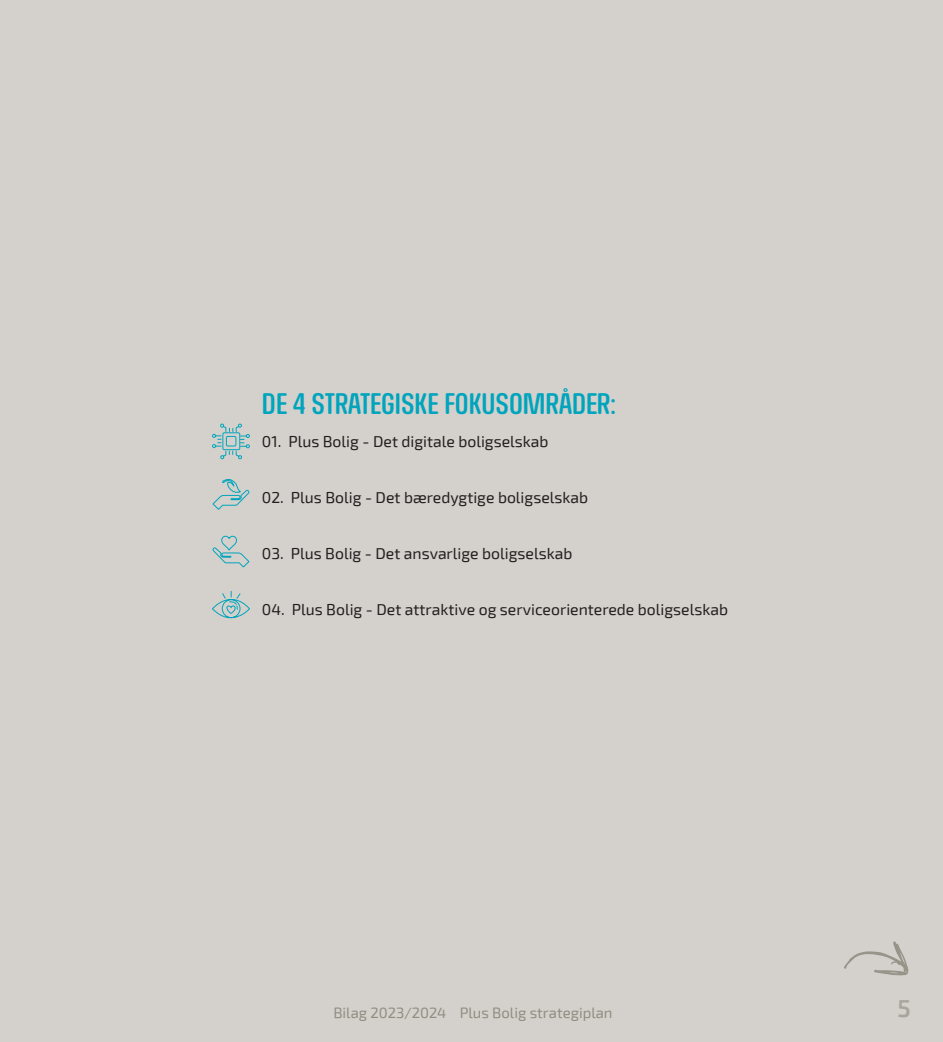
<style>
.page{position:relative;width:943px;height:1042px;background:#d4d1cc}
.page>*{position:absolute;margin:0;border:0;box-sizing:border-box;transform-origin:0 0}
.t1{font:29.75px "RICHARDMILLERROUNDED";color:#00a4bd}
.t2{font:600 24.5px "Exo 2";color:#a9a59d}
.t3{font:15.75px "Exo 2";color:#231f20}
.t4{font:14.88px "Exo 2";color:#918d82}
</style>
<div class="page">
<svg style="left:844px;top:941px;width:65px;height:35px"></svg>
<svg style="left:212px;top:423px;width:38px;height:36px"></svg>
<svg style="left:212px;top:479px;width:37px;height:31px"></svg>
<svg style="left:212px;top:535px;width:38px;height:33px"></svg>
<svg style="left:212px;top:590px;width:38px;height:29px"></svg>
<p class="t1" style="left:262px;top:388px;width:356px">DE 4 STRATEGISKE FOKUSOMRÅDER:</p>
<p class="t3" style="left:262px;top:432px;width:288px">01. Plus Bolig - Det digitale boligselskab</p>
<p class="t3" style="left:262px;top:488px;width:328px">02. Plus Bolig - Det bæredygtige boligselskab</p>
<p class="t3" style="left:262px;top:544px;width:312px">03. Plus Bolig - Det ansvarlige boligselskab</p>
<p class="t3" style="left:262px;top:600px;width:467px">04. Plus Bolig - Det attraktive og serviceorienterede boligselskab</p>
<p class="t4" style="left:333px;top:1004px;width:281px">Bilag 2023/2024 Plus Bolig strategiplan</p>
<p class="t2" style="left:897px;top:994px;width:15px">5</p>
</div>
